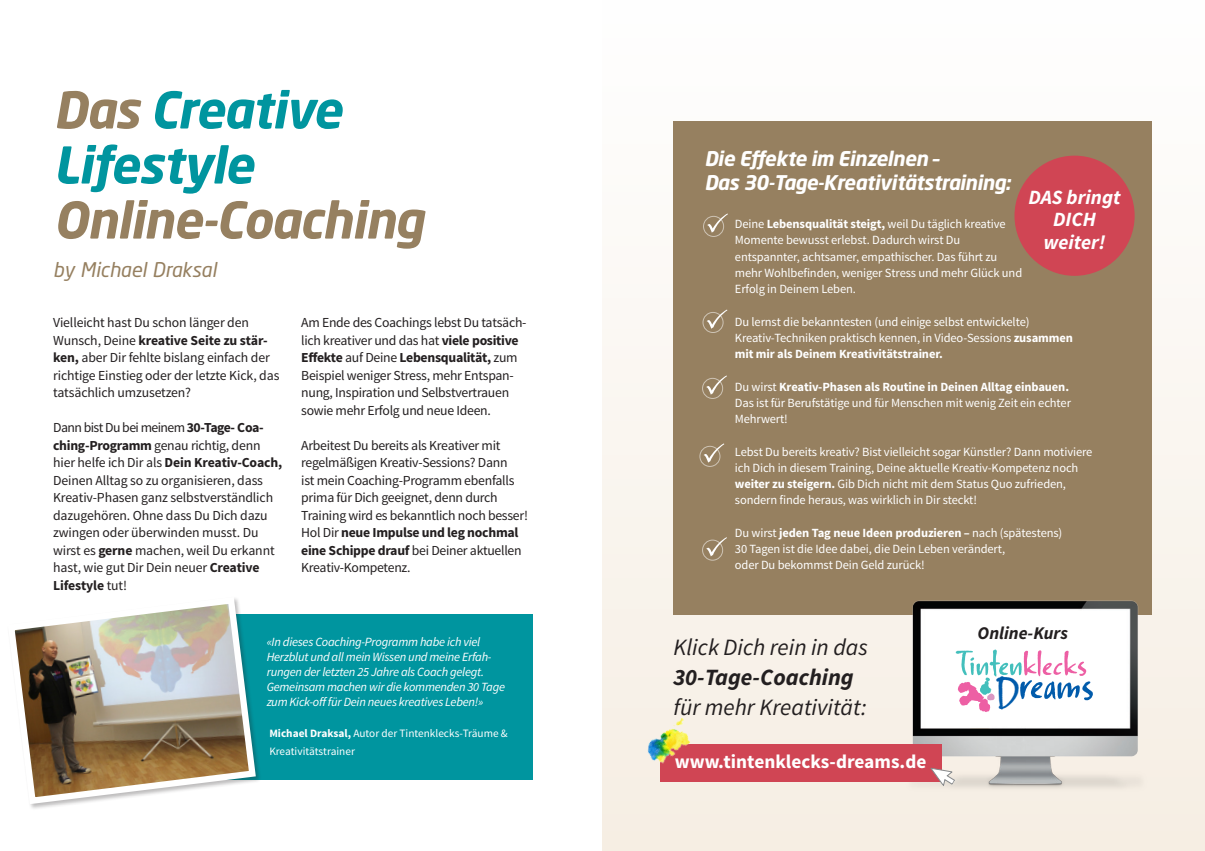
<style>
.page{position:relative;width:1205px;height:851px;background:#fff}
.page>*{position:absolute;margin:0;border:0;box-sizing:border-box;transform-origin:0 0}
.t1{font:italic 700 50px/55px "Neo Sans Std";letter-spacing:-.02em;color:#00959f}
.t2{font:italic 700 50px "Neo Sans Std";letter-spacing:-.02em;color:#968060}
.t3{font:italic 23.38px "Source Sans Pro";color:#231f20}
.t4{font:italic 700 23.38px "Source Sans Pro";color:#231f20}
.t5{font:italic 700 20.25px/22.5px "Source Sans Pro";color:#fff;text-align:center}
.t6{font:italic 700 20px/23.8px "Neo Sans Std";letter-spacing:-.02em;color:#fff}
.t7{font:italic 20px "Neo Sans Std";color:#968060}
.t8{font:700 19.25px "Source Sans Pro";color:#fff}
.t9{font:italic 700 17.88px "Source Sans Pro";color:#231f20}
.t10{font:13.75px/17.5px "Source Sans Pro";letter-spacing:-.02em;color:#231f20}
.t11{font:12.5px/16.2px "Source Sans Pro";letter-spacing:-.01em;color:#fff}
.t12{font:italic 12.5px/15px "Source Sans Pro";letter-spacing:-.02em;color:#fff}
.t13{font:11.25px/17.5px "Source Sans Pro";color:#fff}
.s1{color:#968060}
.s2{font-weight:700}
</style>
<div class="page">
<div style="left:138px;top:614px;width:395px;height:165px;background:#00959f"></div>
<div style="left:7px;top:596px;width:255px;height:214px;background:#231f20;opacity:.3"></div>
<img style="left:7px;top:596px;width:252px;height:211px">
<div style="left:602px;top:0;width:603px;height:850px;background:linear-gradient(to bottom,#fefefe,#f5ede2)"></div>
<div style="left:673px;top:121px;width:479px;height:493px;background:#968060"></div>
<svg style="left:703px;top:216px;width:20px;height:20px"></svg>
<div style="left:703px;top:216px;width:21px;height:21px;border:1px solid #fff;border-radius:50%"></div>
<svg style="left:707px;top:213px;width:21px;height:20px"></svg>
<div style="left:702px;top:312px;width:21px;height:21px;border:1px solid #fff;border-radius:50%"></div>
<svg style="left:706px;top:309px;width:21px;height:20px"></svg>
<div style="left:1014px;top:156px;width:120px;height:120px;background:#d04554;border-radius:50%"></div>
<svg style="left:702px;top:378px;width:20px;height:20px"></svg>
<div style="left:702px;top:378px;width:21px;height:21px;border:1px solid #fff;border-radius:50%"></div>
<svg style="left:706px;top:375px;width:21px;height:19px"></svg>
<svg style="left:702px;top:540px;width:20px;height:20px"></svg>
<div style="left:702px;top:539px;width:21px;height:21px;border:1px solid #fff;border-radius:50%"></div>
<svg style="left:706px;top:537px;width:21px;height:19px"></svg>
<div style="left:699px;top:446px;width:21px;height:20px;border:1px solid #fff;border-radius:50%"></div>
<svg style="left:703px;top:443px;width:21px;height:19px"></svg>
<img style="left:878px;top:600px;width:269px;height:196px">
<div style="left:660px;top:744px;width:282px;height:37px;background:#d04554"></div>
<svg style="left:930px;top:767px;width:25px;height:19px"></svg>
<img style="left:634px;top:709px;width:68px;height:65px">
<svg style="left:955px;top:649px;width:138px;height:63px"></svg>
<h1 class="t1" style="left:53px;top:81px;width:290px"><span class="s1">Das</span> Creative<br>Lifestyle</h1>
<h1 class="t2" style="left:53px;top:188px;width:371px">Online-Coaching</h1>
<h3 class="t7" style="left:53px;top:257px;width:165px">by Michael Draksal</h3>
<p class="t10" style="left:53px;top:314px;width:228px">Vielleicht hast Du schon länger den Wunsch, Deine <span class="s2">kreative Seite zu stär&shy;ken,</span> aber Dir fehlte bislang einfach der richtige Einstieg oder der letzte Kick, das tatsächlich umzusetzen?</p>
<p class="t10" style="left:53px;top:419px;width:231px">Dann bist Du bei meinem <span class="s2">30-Tage- Coa&shy;ching-Programm</span> genau richtig, denn hier helfe ich Dir als <span class="s2">Dein Kreativ-Coach, </span>Deinen Alltag so zu organisieren, dass Kreativ-Phasen ganz selbstverständlich dazugehören. Ohne dass Du Dich dazu zwingen oder überwinden musst. Du wirst es <span class="s2">gerne</span> machen, weil Du erkannt hast, wie gut Dir Dein neuer <span class="s2">Creative Lifestyle</span> tut!</p>
<p class="t10" style="left:301px;top:314px;width:227px">Am Ende des Coachings lebst Du tatsäch&shy;lich kreativer und das hat <span class="s2">viele positive Effekte</span> auf Deine <span class="s2">Lebensqualität,</span> zum Beispiel weniger Stress, mehr Entspan&shy;nung, Inspiration und Selbstvertrauen sowie mehr Erfolg und neue Ideen.</p>
<p class="t10" style="left:301px;top:436px;width:228px">Arbeitest Du bereits als Kreativer mit regelmäßigen Kreativ-Sessions? Dann<br>ist mein Coaching-Programm ebenfalls prima für Dich geeignet, denn durch Training wird es bekanntlich noch besser!<br>Hol Dir <span class="s2">neue Impulse und leg nochmal eine Schippe drauf</span> bei Deiner aktuellen Kreativ-Kompetenz.</p>
<p class="t12" style="left:267px;top:634px;width:240px">«In dieses Coaching-Programm habe ich viel Herzblut und all mein Wissen und meine Erfah&shy;rungen der letzten 25 Jahre als Coach gelegt.<br>Gemeinsam machen wir die kommenden 30 Tage zum Kick-off für Dein neues kreatives Leben!»</p>
<p class="t13" style="left:269px;top:724px;width:240px"><span class="s2">Michael Draksal,</span> Autor der Tintenklecks-Träume &amp;<br>Kreativitätstrainer</p>
<h3 class="t6" style="left:704px;top:146px;width:308px">Die Effekte im Einzelnen –<br>Das 30-Tage-Kreativitätstraining:</h3>
<p class="t11" style="left:735px;top:216px;width:289px">Deine <span class="s2">Lebensqualität steigt,</span> weil Du täglich kreative Momente bewusst erlebst. Dadurch wirst Du entspannter, achtsamer, empathischer. Das führt zu mehr Wohlbefinden, weniger Stress und mehr Glück und Erfolg in Deinem Leben.</p>
<p class="t11" style="left:735px;top:313px;width:339px">Du lernst die bekanntesten (und einige selbst entwickelte)<br>Kreativ-Techniken praktisch kennen, in Video-Sessions <span class="s2">zusammen mit mir als Deinem Kreativitätstrainer.</span></p>
<p class="t11" style="left:735px;top:378px;width:338px">Du wirst <span class="s2">Kreativ-Phasen als Routine in Deinen Alltag einbauen.<br></span>Das ist für Berufstätige und für Menschen mit wenig Zeit ein echter<br>Mehrwert!</p>
<p class="t11" style="left:735px;top:443px;width:359px">Lebst Du bereits kreativ? Bist vielleicht sogar Künstler? Dann motiviere ich Dich in diesem Training, Deine aktuelle Kreativ-Kompetenz noch <span class="s2">weiter zu steigern.</span> Gib Dich nicht mit dem Status Quo zufrieden, sondern finde heraus, was wirklich in Dir steckt!</p>
<p class="t11" style="left:735px;top:525px;width:329px">Du wirst <span class="s2">jeden Tag neue Ideen produzieren –</span> nach (spätestens)<br>30 Tagen ist die Idee dabei, die Dein Leben verändert,<br>oder Du bekommst Dein Geld zurück!</p>
<h3 class="t5" style="left:1028px;top:186px;width:94px">DAS bringt<br>DICH weiter!</h3>
<h2 class="t3" style="left:673px;top:632px;width:196px">Klick Dich rein in das</h2>
<h2 class="t4" style="left:673px;top:662px;width:182px">30-Tage-Coaching</h2>
<h2 class="t3" style="left:673px;top:693px;width:195px">für mehr Kreativität:</h2>
<h3 class="t8" style="left:675px;top:749px;width:253px">www.tintenklecks-dreams.de</h3>
<h3 class="t9" style="left:977px;top:621px;width:92px">Online-Kurs</h3>
</div>
